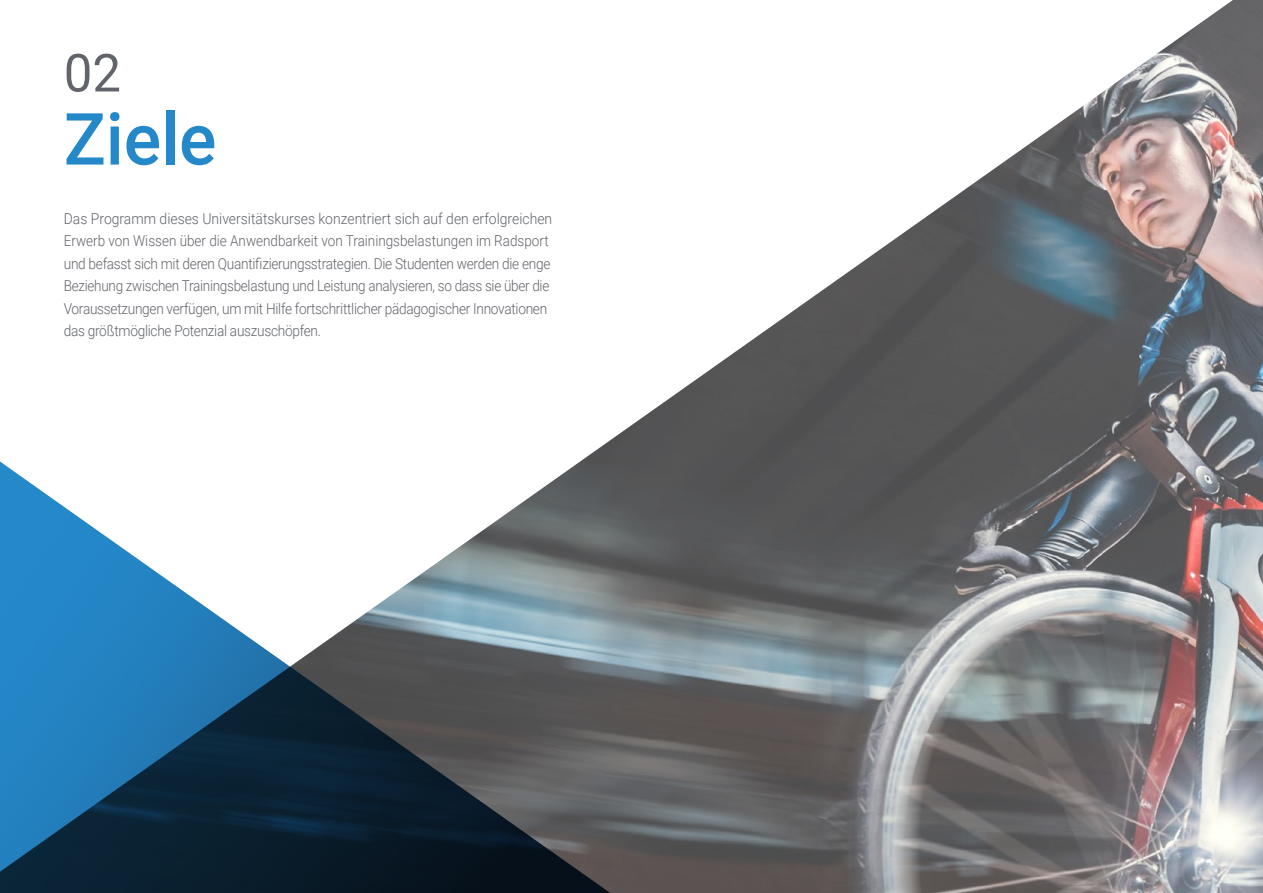
<style>
.page{position:relative;width:1263px;height:893px;background:#fff}
.page>*{position:absolute;margin:0;border:0;box-sizing:border-box;transform-origin:0 0}
.t1{font:500 72px "Roboto";color:#2488c9}
.t2{font:52.5px "Roboto";color:#61646a}
.t3{font:300 15px/22.5px "Roboto";letter-spacing:-.02em;color:#61646a;scale:.93 1}
</style>
<div class="page">
<img style="left:602px;top:0;width:661px;height:893px">
<svg style="left:0;top:446px;width:640px;height:447px"></svg>
<h2 class="t2" style="left:64px;top:36px;width:59px">02</h2>
<h1 class="t1" style="left:64px;top:89px;width:154px">Ziele</h1>
<p class="t3" style="left:64px;top:207px;width:527px">Das Programm dieses Universitätskurses konzentriert sich auf den erfolgreichen Erwerb von Wissen über die Anwendbarkeit von Trainingsbelastungen im Radsport und befasst sich mit deren Quantifizierungsstrategien. Die Studenten werden die enge Beziehung zwischen Trainingsbelastung und Leistung analysieren, so dass sie über die Voraussetzungen verfügen, um mit Hilfe fortschrittlicher pädagogischer Innovationen das größtmögliche Potenzial auszuschöpfen.</p>
</div>
